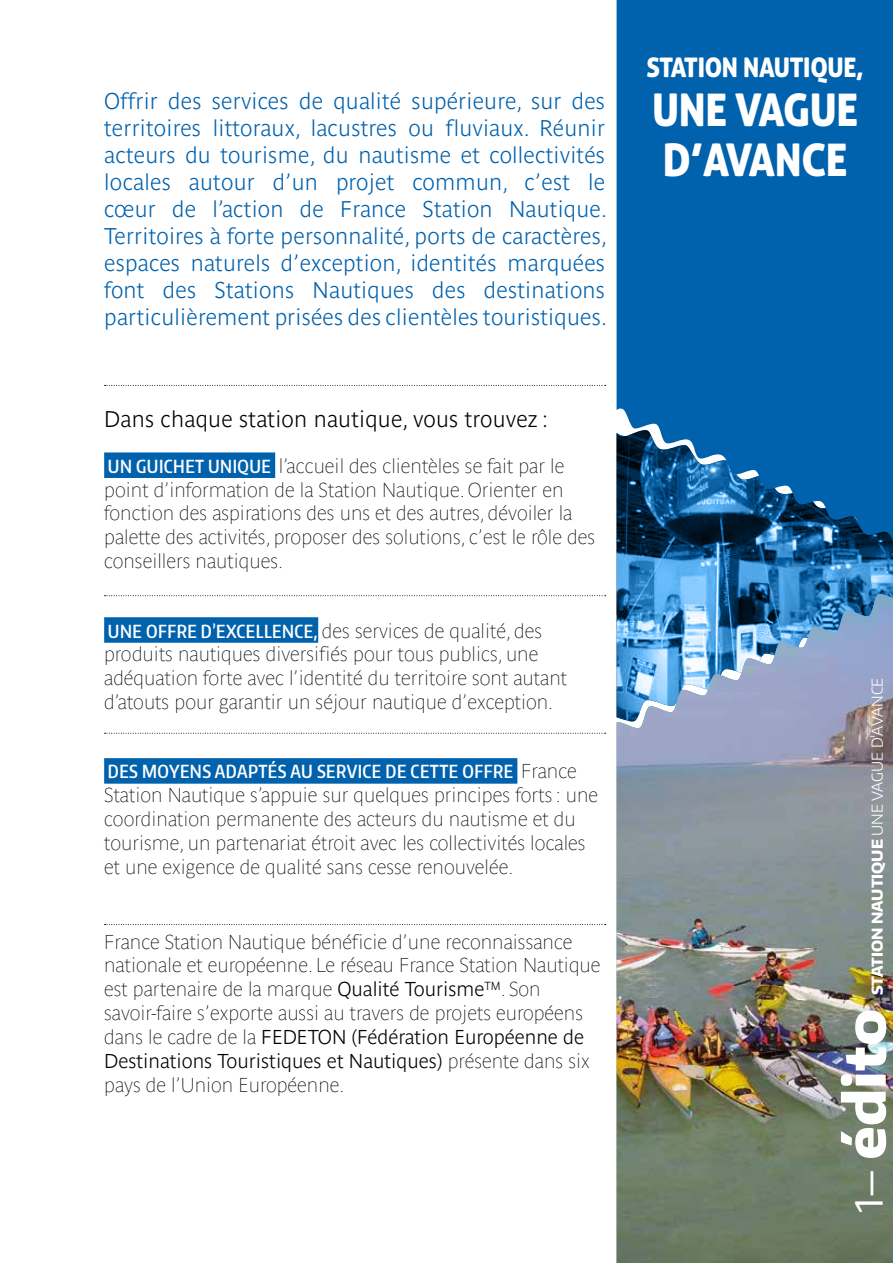
<style>
.page{position:relative;width:893px;height:1263px;background:#fff}
.page>*{position:absolute;margin:0;border:0;box-sizing:border-box;transform-origin:0 0}
.t1{font:800 55.5px "Encode Sans";color:#fff}
.t2{font:45px/49.5px "Aller Display";letter-spacing:-.025em;color:#fff;scale:.91 1}
.t3{font:27px "Aller Display";letter-spacing:-.01em;color:#fff;scale:.91 1}
.t4{font:700 22.5px/27px "Parisine Clair";letter-spacing:.01em;color:#0061ad;text-align:justify}
.t5{font:700 22.5px "Parisine Clair";letter-spacing:.01em;color:#000}
.t6{font:19.95px/23.9px "Parisine Clair";color:#000}
.t7{font:600 18px "Encode Sans Compressed";letter-spacing:.025em;color:#fff}
.t8{font:300 15px "Encode Sans";color:#fff}
.s1{font-family:"Encode Sans Compressed";font-weight:600;font-size:18px;color:#fff}
.s2{font-family:"Parisine Clair";font-weight:400;font-size:19.95px;color:#000}
.s3{font-weight:700}
.s4{font-weight:800}
.s5{font-weight:400;font-size:37.5px}
</style>
<div class="page">
<div style="left:104px;top:452px;width:171px;height:26px;background:#0061ad"></div>
<div style="left:104px;top:617px;width:214px;height:26px;background:#0061ad"></div>
<div style="left:104px;top:758px;width:413px;height:26px;background:#0061ad"></div>
<img style="left:617px;top:722px;width:276px;height:541px">
<img style="left:617px;top:557px;width:276px;height:165px">
<svg style="left:617px;top:0;width:276px;height:557px;background:#045ea5"></svg>
<svg style="left:105px;top:595px;width:501px;height:1px"></svg>
<svg style="left:105px;top:385px;width:501px;height:1px"></svg>
<svg style="left:105px;top:733px;width:501px;height:1px"></svg>
<svg style="left:105px;top:924px;width:501px;height:1px"></svg>
<p class="t4" style="left:104px;top:87px;width:504px">Offrir des services de qualité supérieure, sur des territoires littoraux, lacustres ou fluviaux. Réunir acteurs du tourisme, du nautisme et collectivités locales autour d’un projet commun, c’est le cœur de l’action de France Station Nautique.<br>Territoires à forte personnalité, ports de caractères, espaces naturels d’exception, identités marquées font des Stations Nautiques des destinations particulièrement prisées des clientèles touristiques.</p>
<p class="t5" style="left:104px;top:406px;width:446px">Dans chaque station nautique, vous trouvez :</p>
<p class="t6" style="left:104px;top:454px;width:492px"><span class="s1">UN GUICHET UNIQUE</span> l’accueil des clientèles se fait par le point d’information de la Station Nautique. Orienter en fonction des aspirations des uns et des autres, dévoiler la palette des activités, proposer des solutions, c’est le rôle des conseillers nautiques.</p>
<p class="t6" style="left:104px;top:618px;width:464px"><span class="s1">UNE OFFRE D’EXCELLENCE,</span> des services de qualité, des produits nautiques diversifiés pour tous publics, une adéquation forte avec l’identité du territoire sont autant d’atouts pour garantir un séjour nautique d’exception.</p>
<p class="t7" style="left:108px;top:760px;width:470px">DES MOYENS ADAPTÉS AU SERVICE DE CETTE OFFRE <span class="s2">France</span></p>
<p class="t6" style="left:104px;top:783px;width:496px">Station Nautique s’appuie sur quelques principes forts : une coordination permanente des acteurs du nautisme et du tourisme, un partenariat étroit avec les collectivités locales et une exigence de qualité sans cesse renouvelée.</p>
<p class="t6" style="left:104px;top:930px;width:498px">France Station Nautique bénéficie d’une reconnaissance nationale et européenne. Le réseau France Station Nautique est partenaire de la marque <span class="s3">Qualité Tourisme</span><sup>TM</sup>. Son savoir-faire s’exporte aussi au travers de projets européens dans le cadre de la <span class="s3">FEDETON (Fédération Européenne de Destinations Touristiques et Nautiques)</span> présente dans six pays de l’Union Européenne.</p>
<h3 class="t3" style="left:647px;top:50px;width:240px">STATION NAUTIQUE,</h3>
<h2 class="t2" style="left:652px;top:85px;width:212px">UNE VAGUE<br>D’AVAN CE</h2>
<p class="t8" style="left:867px;top:995px;width:319px;rotate:-90deg"><span class="s4">station nautique</span> une vague d’avance</p>
<h1 class="t1" style="left:828px;top:1213px;width:206px;rotate:-90deg"><span class="s5">1—</span> édito</h1>
</div>
